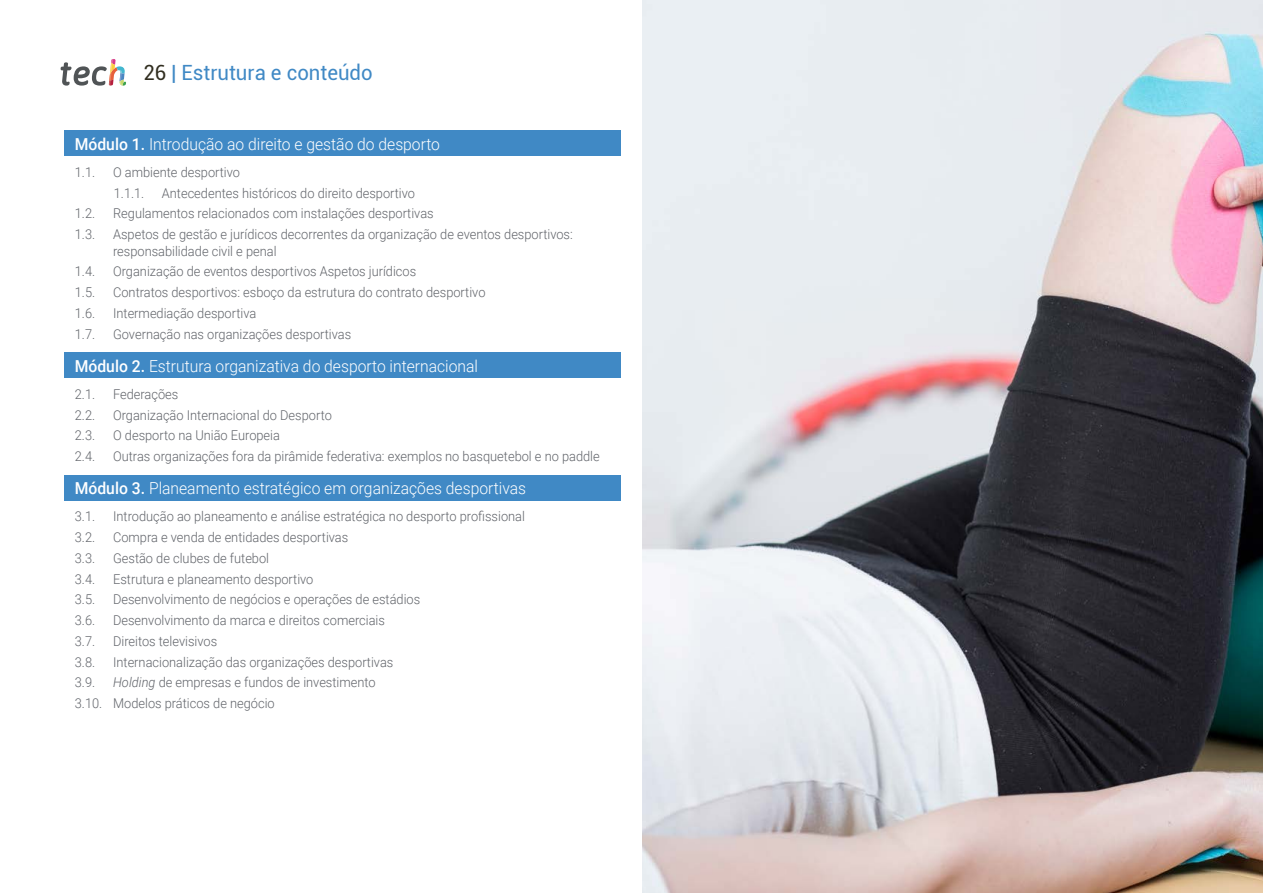
<style>
.page{position:relative;width:1263px;height:893px;background:#fff}
.page>*{position:absolute;margin:0;border:0;box-sizing:border-box;transform-origin:0 0}
.t1{font:21px "Roboto";color:#4089c5}
.t2{font:300 16.5px "Roboto";color:#fff;scale:.95 1}
.t3{font:300 13.5px/20.7px "Roboto";color:#61646a;scale:.95 1}
.s1{color:#312e20}
.s2{font-weight:500}
.s3{font-style:italic}
</style>
<div class="page">
<div style="left:64px;top:131px;width:557px;height:25px;background:#4089c5"></div>
<div style="left:64px;top:353px;width:557px;height:25px;background:#4089c5"></div>
<div style="left:64px;top:475px;width:557px;height:25px;background:#4089c5"></div>
<svg style="left:61px;top:59px;width:65px;height:27px"></svg>
<img style="left:642px;top:0;width:621px;height:893px">
<h1 class="t1" style="left:144px;top:57px;width:231px"><span class="s1">26</span> | Estrutura e conteúdo</h1>
<p class="t2" style="left:75px;top:132px;width:386px"><span class="s2">Módulo 1.</span> Introdução ao direito e gestão do desporto</p>
<p class="t3" style="left:75px;top:161px;width:23px">1.1.</p>
<p class="t3" style="left:113px;top:161px;width:135px">O ambiente desportivo<br>1.1.1.</p>
<p class="t3" style="left:162px;top:182px;width:268px">Antecedentes históricos do direito desportivo</p>
<p class="t3" style="left:75px;top:203px;width:23px">1.2.</p>
<p class="t3" style="left:113px;top:203px;width:339px">Regulamentos relacionados com instalações desportivas</p>
<p class="t3" style="left:75px;top:223px;width:23px">1.3.</p>
<p class="t3" style="left:113px;top:225px;width:485px;line-height:16.5px">Aspetos de gestão e jurídicos decorrentes da organização de eventos desportivos: responsabilidade civil e penal</p>
<p class="t3" style="left:75px;top:261px;width:23px">1.4.</p>
<p class="t3" style="left:113px;top:261px;width:321px">Organização de eventos desportivos Aspetos jurídicos</p>
<p class="t3" style="left:75px;top:281px;width:23px">1.5.</p>
<p class="t3" style="left:113px;top:281px;width:393px">Contratos desportivos: esboço da estrutura do contrato desportivo</p>
<p class="t3" style="left:75px;top:302px;width:23px">1.6.</p>
<p class="t3" style="left:113px;top:302px;width:152px">Intermediação desportiva</p>
<p class="t3" style="left:75px;top:323px;width:23px">1.7.</p>
<p class="t3" style="left:113px;top:323px;width:252px">Governação nas organizações desportivas</p>
<p class="t2" style="left:75px;top:354px;width:426px"><span class="s2">Módulo 2.</span> Estrutura organizativa do desporto internacional</p>
<p class="t3" style="left:75px;top:383px;width:23px">2.1.</p>
<p class="t3" style="left:113px;top:383px;width:70px">Federações</p>
<p class="t3" style="left:75px;top:404px;width:23px">2.2.</p>
<p class="t3" style="left:113px;top:404px;width:232px">Organização Internacional do Desporto</p>
<p class="t3" style="left:75px;top:425px;width:23px">2.3.</p>
<p class="t3" style="left:113px;top:425px;width:177px">O desporto na União Europeia</p>
<p class="t3" style="left:75px;top:445px;width:23px">2.4.</p>
<p class="t3" style="left:113px;top:445px;width:514px">Outras organizações fora da pirâmide federativa: exemplos no basquetebol e no paddle</p>
<p class="t2" style="left:75px;top:477px;width:476px"><span class="s2">Módulo 3.</span> Planeamento estratégico em organizações desportivas</p>
<p class="t3" style="left:75px;top:506px;width:23px">3.1.</p>
<p class="t3" style="left:113px;top:506px;width:435px">Introdução ao planeamento e análise estratégica no desporto profissional</p>
<p class="t3" style="left:75px;top:526px;width:23px">3.2.</p>
<p class="t3" style="left:113px;top:526px;width:249px">Compra e venda de entidades desportivas</p>
<p class="t3" style="left:75px;top:547px;width:23px">3.3.</p>
<p class="t3" style="left:113px;top:547px;width:166px">Gestão de clubes de futebol</p>
<p class="t3" style="left:75px;top:568px;width:23px">3.4.</p>
<p class="t3" style="left:113px;top:568px;width:212px">Estrutura e planeamento desportivo</p>
<p class="t3" style="left:75px;top:589px;width:23px">3.5.</p>
<p class="t3" style="left:113px;top:589px;width:325px">Desenvolvimento de negócios e operações de estádios</p>
<p class="t3" style="left:75px;top:609px;width:23px">3.6.</p>
<p class="t3" style="left:113px;top:609px;width:288px">Desenvolvimento da marca e direitos comerciais</p>
<p class="t3" style="left:75px;top:630px;width:23px">3.7.</p>
<p class="t3" style="left:113px;top:630px;width:111px">Direitos televisivos</p>
<p class="t3" style="left:75px;top:651px;width:23px">3.8.</p>
<p class="t3" style="left:113px;top:651px;width:297px">Internacionalização das organizações desportivas</p>
<p class="t3" style="left:75px;top:672px;width:23px">3.9.</p>
<p class="t3" style="left:75px;top:672px;width:318px;text-indent:38px"><span class="s3">Holding</span> de empresas e fundos de investimento<br>3.10. Modelos práticos de negócio</p>
</div>
